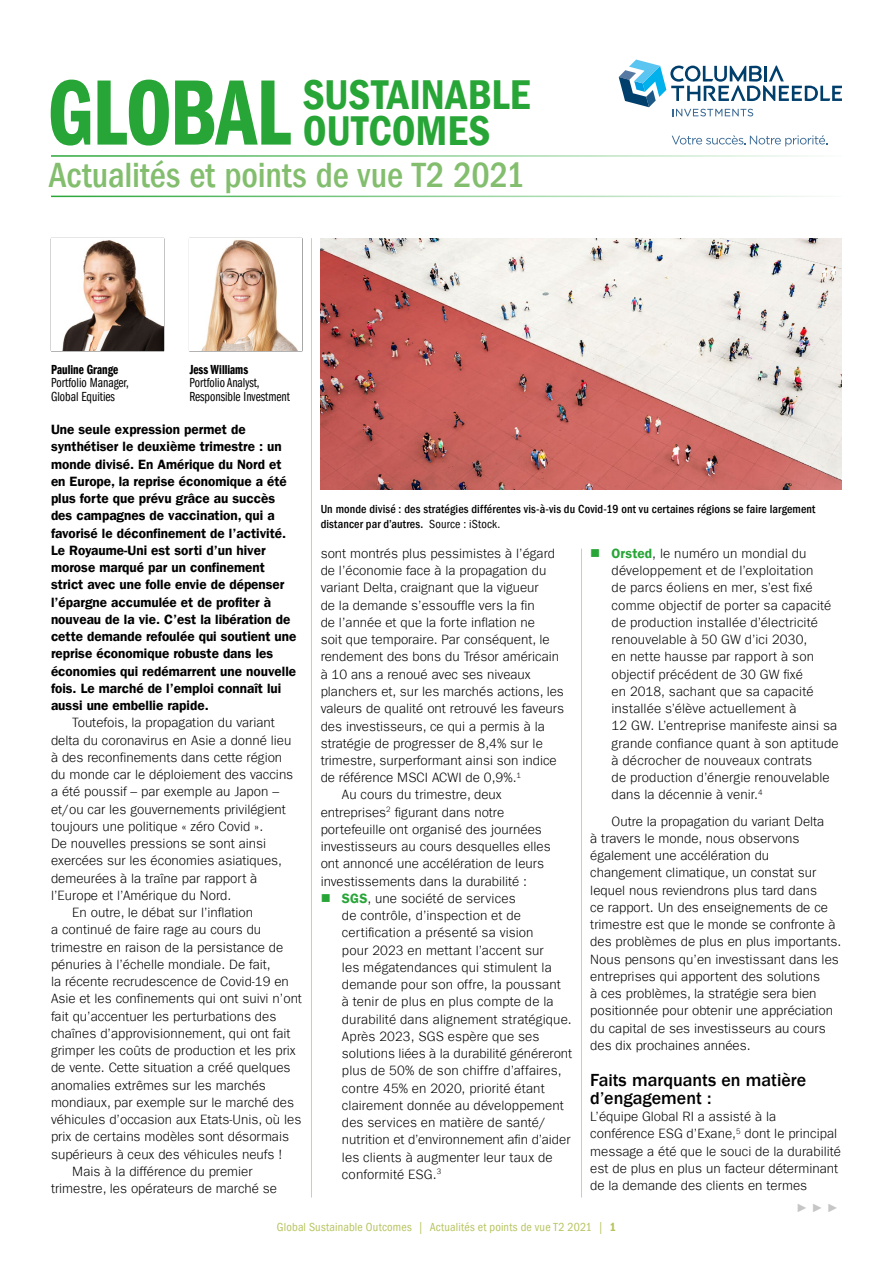
<style>
.page{position:relative;width:893px;height:1263px;background:#fff}
.page>*{position:absolute;margin:0;border:0;box-sizing:border-box;transform-origin:0 0}
.t1{font:96px "ITC Frank Gofor Ameriprise Dm Cm";letter-spacing:-.01em;color:#27a536}
.t2{font:42.75px/35.2px "ITC Frank Gofor Ameriprise Dm Cn";color:#27a536}
.t3{font:500 condensed 36px "ITC Frank Gofor Ameriprise";color:#83be6e}
.t4{font:500 18px/18px "ITC Frank Gofor Ameriprise";color:#000}
.t5{font:300 13.5px/17.2px "ITC Frank Gofor Ameriprise";color:#000}
.t6{font:13.5px/17.2px "ITC Frank Gofor Ameriprise Dm";color:#000}
.t7{font:13.5px/13.5px "ITC Frank Gofor Ameriprise Bk Cm";color:#000}
.t8{font:13.5px "ITC Frank Gofor Ameriprise Dm Cm";color:#000}
.t9{font:500 condensed 12px/15px "ITC Frank Gofor Ameriprise";letter-spacing:.01em;color:#000}
.t10{font:condensed 12px "ITC Frank Gofor Ameriprise";letter-spacing:.015em;color:#b7c35d}
.t11{font:12px "Arial";color:#c6c6c6}
.s1{font-weight:400}
.s2{color:#27a536}
.s3{font-family:"ITC Frank Gofor Ameriprise Dm";font-weight:400;color:#27a536}
.s4{font-family:"ITC Frank Gofor Ameriprise Dm Cn";font-stretch:normal}
</style>
<div class="page">
<svg style="left:619px;top:60px;width:223px;height:56px"></svg>
<svg style="left:672px;top:135px;width:155px;height:11px"></svg>
<hr style="left:51px;top:155px;width:791px;height:2px;background:#27a536">
<hr style="left:51px;top:196px;width:791px;height:1px;background:#27a536">
<hr style="left:164px;top:238px;width:1px;height:113px;background:#706f6f">
<hr style="left:189px;top:238px;width:1px;height:113px;background:#706f6f">
<hr style="left:302px;top:238px;width:1px;height:113px;background:#706f6f">
<hr style="left:51px;top:351px;width:113px;height:1px;background:#706f6f">
<hr style="left:189px;top:351px;width:113px;height:1px;background:#706f6f">
<img style="left:62px;top:240px;width:102px;height:111px">
<img style="left:201px;top:240px;width:97px;height:111px">
<hr style="left:311px;top:238px;width:1px;height:959px;background:#ced591">
<hr style="left:581px;top:549px;width:1px;height:648px;background:#ced591">
<img style="left:321px;top:238px;width:521px;height:251px">
<h1 class="t1" style="left:48px;top:60px;width:244px">GLOBAL</h1>
<h2 class="t2" style="left:303px;top:78px;width:229px">SUSTAINABLE<br>OUTCOMES</h2>
<h3 class="t3" style="left:49px;top:155px;width:477px">Actualités et points de vue T2 2021</h3>
<p class="t8" style="left:51px;top:362px;width:69px">Pauline Grange</p>
<p class="t7" style="left:51px;top:376px;width:79px">Portfolio Manager,<br>Global Equities</p>
<p class="t8" style="left:189px;top:362px;width:60px">Jess Williams</p>
<p class="t7" style="left:189px;top:376px;width:102px">Portfolio Analyst,<br>Responsible Investment</p>
<p class="t6" style="left:51px;top:421px;width:247px">Une seule expression permet de synthétiser le deuxième trimestre : un monde divisé. En Amérique du Nord et en Europe, la reprise économique a été plus forte que prévu grâce au succès des campagnes de vaccination, qui a favorisé le déconfinement de l’activité.<br>Le Royaume-Uni est sorti d’un hiver morose marqué par un confinement strict avec une folle envie de dépenser l’épargne accumulée et de profiter à nouveau de la vie. C’est la libération de cette demande refoulée qui soutient une reprise économique robuste dans les économies qui redémarrent une nouvelle fois. Le marché de l’emploi connaît lui aussi une embellie rapide.</p>
<p class="t5" style="left:72px;top:714px;width:204px">Toutefois, la propagation du variant</p>
<p class="t5" style="left:51px;top:731px;width:242px">delta du coronavirus en Asie a donné lieu</p>
<p class="t5" style="left:51px;top:749px;width:233px">à des reconfinements dans cette région</p>
<p class="t5" style="left:51px;top:766px;width:244px">du monde car le déploiement des vaccins</p>
<p class="t5" style="left:51px;top:783px;width:230px">a été poussif – par exemple au Japon –</p>
<p class="t5" style="left:51px;top:800px;width:236px">et/ou car les gouvernements privilégient</p>
<p class="t5" style="left:51px;top:818px;width:214px">toujours une politique « zéro Covid ».</p>
<p class="t5" style="left:51px;top:835px;width:217px">De nouvelles pressions se sont ainsi</p>
<p class="t5" style="left:51px;top:852px;width:233px">exercées sur les économies asiatiques,</p>
<p class="t5" style="left:51px;top:869px;width:208px">demeurées à la traîne par rapport à</p>
<p class="t5" style="left:51px;top:887px;width:182px">l’Europe et l’Amérique du Nord.</p>
<p class="t5" style="left:72px;top:904px;width:182px">En outre, le débat sur l’inflation</p>
<p class="t5" style="left:51px;top:921px;width:212px">a continué de faire rage au cours du</p>
<p class="t5" style="left:51px;top:938px;width:234px">trimestre en raison de la persistance de</p>
<p class="t5" style="left:51px;top:956px;width:221px">pénuries à l’échelle mondiale. De fait,</p>
<p class="t5" style="left:51px;top:973px;width:239px">la récente recrudescence de Covid-19 en</p>
<p class="t5" style="left:51px;top:990px;width:252px">Asie et les confinements qui ont suivi n’ont</p>
<p class="t5" style="left:51px;top:1008px;width:227px">fait qu’accentuer les perturbations des</p>
<p class="t5" style="left:51px;top:1025px;width:241px">chaînes d’approvisionnement, qui ont fait</p>
<p class="t5" style="left:51px;top:1042px;width:246px">grimper les coûts de production et les prix</p>
<p class="t5" style="left:51px;top:1059px;width:241px">de vente. Cette situation a créé quelques</p>
<p class="t5" style="left:51px;top:1077px;width:216px">anomalies extrêmes sur les marchés</p>
<p class="t5" style="left:51px;top:1094px;width:245px">mondiaux, par exemple sur le marché des</p>
<p class="t5" style="left:51px;top:1111px;width:252px">véhicules d’occasion aux Etats-Unis, où les</p>
<p class="t5" style="left:51px;top:1128px;width:240px">prix de certains modèles sont désormais</p>
<p class="t5" style="left:51px;top:1146px;width:233px">supérieurs à ceux des véhicules neufs !</p>
<p class="t5" style="left:72px;top:1163px;width:182px">Mais à la différence du premier</p>
<p class="t5" style="left:51px;top:1180px;width:228px">trimestre, les opérateurs de marché se</p>
<p class="t9" style="left:321px;top:502px;width:496px">Un monde divisé : des stratégies différentes vis-à-vis du Covid-19 ont vu certaines régions se faire largement distancer par d’autres. <span class="s1">Source : iStock.</span></p>
<p class="t5" style="left:321px;top:545px;width:236px">sont montrés plus pessimistes à l’égard</p>
<p class="t5" style="left:321px;top:562px;width:227px">de l’économie face à la propagation du</p>
<p class="t5" style="left:321px;top:579px;width:220px">variant Delta, craignant que la vigueur</p>
<p class="t5" style="left:321px;top:597px;width:216px">de la demande s’essouffle vers la fin</p>
<p class="t5" style="left:321px;top:614px;width:216px">de l’année et que la forte inflation ne</p>
<p class="t5" style="left:321px;top:631px;width:231px">soit que temporaire. Par conséquent, le</p>
<p class="t5" style="left:321px;top:648px;width:240px">rendement des bons du Trésor américain</p>
<p class="t5" style="left:321px;top:666px;width:212px">à 10 ans a renoué avec ses niveaux</p>
<p class="t5" style="left:321px;top:683px;width:245px">planchers et, sur les marchés actions, les</p>
<p class="t5" style="left:321px;top:700px;width:245px">valeurs de qualité ont retrouvé les faveurs</p>
<p class="t5" style="left:321px;top:717px;width:226px">des investisseurs, ce qui a permis à la</p>
<p class="t5" style="left:321px;top:735px;width:224px">stratégie de progresser de 8,4% sur le</p>
<p class="t5" style="left:321px;top:752px;width:238px">trimestre, surperformant ainsi son indice</p>
<p class="t5" style="left:321px;top:769px;width:202px">de référence MSCI ACWI de 0,9%.<sup>1</sup></p>
<p class="t5" style="left:342px;top:786px;width:161px">Au cours du trimestre, deux</p>
<p class="t5" style="left:321px;top:803px;width:185px">entreprises<sup>2</sup> figurant dans notre</p>
<p class="t5" style="left:321px;top:821px;width:223px">portefeuille ont organisé des journées</p>
<p class="t5" style="left:321px;top:838px;width:232px">investisseurs au cours desquelles elles</p>
<p class="t5" style="left:321px;top:855px;width:225px">ont annoncé une accélération de leurs</p>
<p class="t5" style="left:321px;top:872px;width:208px">investissements dans la durabilité :</p>
<p class="t5" style="left:342px;top:890px;width:232px;text-indent:-21px"><span class="s2">■</span> <span class="s3">SGS</span>, une société de services<br>de contrôle, d’inspection et de certification a présenté sa vision<br>pour 2023 en mettant l’accent sur<br>les mégatendances qui stimulent la demande pour son offre, la poussant<br>à tenir de plus en plus compte de la durabilité dans alignement stratégique.<br>Après 2023, SGS espère que ses solutions liées à la durabilité généreront plus de 50% de son chiffre d’affaires, contre 45% en 2020, priorité étant clairement donnée au développement des services en matière de santé/ nutrition et d’environnement afin d’aider les clients à augmenter leur taux de conformité ESG.<sup>3</sup></p>
<p class="t5" style="left:612px;top:545px;width:229px;text-indent:-21px"><span class="s2">■</span> <span class="s3">Orsted</span>, le numéro un mondial du développement et de l’exploitation<br>de parcs éoliens en mer, s’est fixé comme objectif de porter sa capacité de production installée d’électricité renouvelable à 50 GW d’ici 2030,<br>en nette hausse par rapport à son objectif précédent de 30 GW fixé<br>en 2018, sachant que sa capacité installée s’élève actuellement à<br>12 GW. L’entreprise manifeste ainsi sa grande confiance quant à son aptitude à décrocher de nouveaux contrats<br>de production d’énergie renouvelable dans la décennie à venir.<sup>4</sup></p>
<p class="t5" style="left:590px;top:812px;width:253px;text-indent:21px">Outre la propagation du variant Delta<br>à travers le monde, nous observons également une accélération du changement climatique, un constat sur lequel nous reviendrons plus tard dans<br>ce rapport. Un des enseignements de ce trimestre est que le monde se confronte à des problèmes de plus en plus importants.<br>Nous pensons qu’en investissant dans les entreprises qui apportent des solutions<br>à ces problèmes, la stratégie sera bien positionnée pour obtenir une appréciation du capital de ses investisseurs au cours des dix prochaines années.</p>
<h3 class="t4" style="left:590px;top:1071px;width:217px">Faits marquants en matière d’engagement :</h3>
<p class="t5" style="left:590px;top:1108px;width:252px">L’équipe Global RI a assisté à la conférence ESG d’Exane,<sup>5</sup> dont le principal message a été que le souci de la durabilité est de plus en plus un facteur déterminant de la demande des clients en termes</p>
<p class="t11" style="left:796px;top:1200px;width:44px">► ► ►</p>
<p class="t10" style="left:277px;top:1220px;width:341px">Global Sustainable Outcomes | Actualités et points de vue T2 2021 | <span class="s4">1</span></p>
</div>
